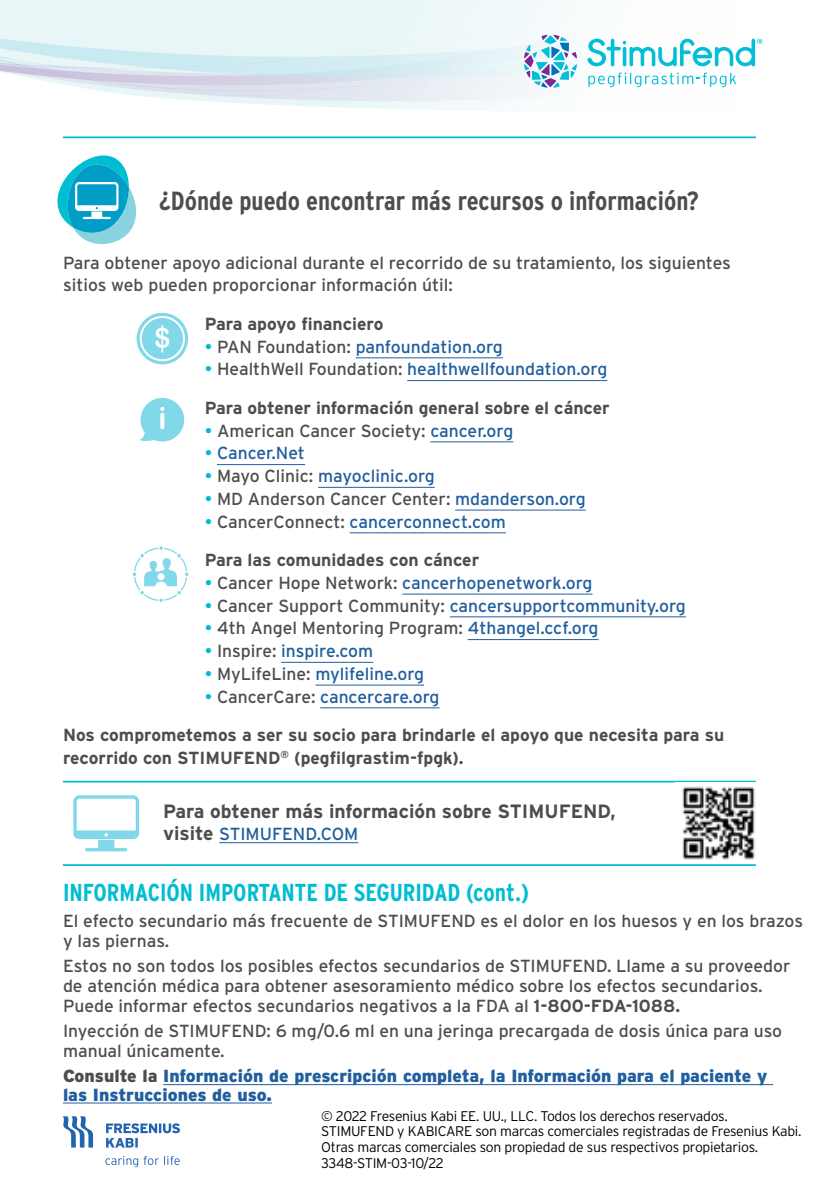
<style>
.page{position:relative;width:819px;height:1197px;background:#fff}
.page>*{position:absolute;margin:0;border:0;box-sizing:border-box;transform-origin:0 0}
.t1{font:700 26.25px "Interstate Condensed";color:#4c4d4d}
.t2{font:700 24.5px "Interstate Condensed";color:#00bdd2}
.t3{font:700 19.25px "Interstate";color:#4c4d4d}
.t4{font:17.5px/20.1px "Interstate";color:#4c4d4d}
.t5{font:17.5px "Interstate";color:#215e9e}
.t6{font:700 17.5px/22.8px "Interstate";color:#4c4d4d}
.t7{font:900 17.5px/18.4px "Interstate";color:#215e9e}
.t8{font:300 14px/15.8px "Interstate";letter-spacing:-.02em;color:#000}
.s1{color:#00bdd2}
.s2{color:#4c4d4d}
.s3{color:#215e9e}
.s4{font-weight:700;font-size:19.25px;color:#4c4d4d}
.s5{font-weight:700}
</style>
<div class="page">
<hr style="left:163px;top:1084px;width:610px;height:1px;background:#215e9e">
<hr style="left:63px;top:1103px;width:209px;height:1px;background:#215e9e">
<svg style="left:57px;top:155px;width:80px;height:89px"></svg>
<hr style="left:356px;top:357px;width:147px;height:1px;background:#215e9e">
<hr style="left:407px;top:380px;width:200px;height:1px;background:#215e9e">
<hr style="left:430px;top:441px;width:83px;height:1px;background:#215e9e">
<hr style="left:217px;top:464px;width:88px;height:1px;background:#215e9e">
<hr style="left:318px;top:487px;width:117px;height:1px;background:#215e9e">
<hr style="left:455px;top:510px;width:131px;height:1px;background:#215e9e">
<hr style="left:350px;top:532px;width:156px;height:1px;background:#215e9e">
<hr style="left:402px;top:594px;width:191px;height:1px;background:#215e9e">
<hr style="left:450px;top:616px;width:236px;height:1px;background:#215e9e">
<hr style="left:468px;top:639px;width:131px;height:1px;background:#215e9e">
<hr style="left:281px;top:662px;width:92px;height:1px;background:#215e9e">
<hr style="left:315px;top:685px;width:109px;height:1px;background:#215e9e">
<hr style="left:320px;top:707px;width:119px;height:1px;background:#215e9e">
<svg style="left:137px;top:313px;width:51px;height:51px"></svg>
<div style="left:140px;top:398px;width:44px;height:44px;background:#80d8e8;border-radius:50%"></div>
<svg style="left:140px;top:407px;width:24px;height:35px"></svg>
<div style="left:131px;top:571px;width:7px;height:6px;border:1px solid #fff;border-radius:50%"></div>
<svg style="left:132px;top:546px;width:57px;height:56px"></svg>
<svg style="left:209px;top:88px;width:318px;height:23px;fill:#f1f8f9"></svg>
<svg style="left:415px;top:0;width:292px;height:86px;fill:#f3fafb"></svg>
<svg style="left:0;top:0;width:415px;height:101px;background:#e2eff4"></svg>
<svg style="left:524px;top:35px;width:53px;height:53px"></svg>
<svg style="left:587px;top:39px;width:175px;height:28px"></svg>
<svg style="left:588px;top:73px;width:148px;height:14px"></svg>
<hr style="left:63px;top:136px;width:693px;height:2px;background:#00bdd2">
<svg style="left:63px;top:1116px;width:30px;height:32px"></svg>
<svg style="left:106px;top:1123px;width:74px;height:25px"></svg>
<svg style="left:105px;top:1156px;width:75px;height:11px"></svg>
<hr style="left:219px;top:842px;width:139px;height:1px;background:#215e9e">
<svg style="left:73px;top:795px;width:66px;height:56px"></svg>
<hr style="left:63px;top:781px;width:693px;height:2px;background:#00bdd2">
<hr style="left:63px;top:864px;width:693px;height:2px;background:#00bdd2">
<img style="left:682px;top:786px;width:73px;height:74px">
<h1 class="t1" style="left:159px;top:186px;width:541px">¿Dónde puedo encontrar más recursos o información?</h1>
<p class="t4" style="left:63px;top:251px;width:669px;line-height:22.8px">Para obtener apoyo adicional durante el recorrido de su tratamiento, los siguientes sitios web pueden proporcionar información útil:</p>
<p class="t6" style="left:205px;top:312px;width:180px">Para apoyo financiero</p>
<p class="t5" style="left:205px;top:336px;width:300px"><span class="s1">•</span> <span class="s2">PAN Foundation:</span> panfoundation.org</p>
<p class="t5" style="left:205px;top:359px;width:404px"><span class="s1">•</span> <span class="s2">HealthWell Foundation:</span> healthwellfoundation.org</p>
<p class="t6" style="left:205px;top:396px;width:406px">Para obtener información general sobre el cáncer</p>
<p class="t4" style="left:205px;top:420px;width:310px"><span class="s1">•</span> American Cancer Society: <span class="s3">cancer.org</span></p>
<p class="t5" style="left:205px;top:443px;width:102px"><span class="s1">•</span> Cancer.Net</p>
<p class="t5" style="left:205px;top:465px;width:232px"><span class="s1">•</span> <span class="s2">Mayo Clinic:</span> mayoclinic.org</p>
<p class="t4" style="left:205px;top:488px;width:383px"><span class="s1">•</span> MD Anderson Cancer Center: <span class="s3">mdanderson.org</span></p>
<p class="t5" style="left:205px;top:511px;width:303px"><span class="s1">•</span> <span class="s2">CancerConnect:</span> cancerconnect.com</p>
<p class="t6" style="left:205px;top:548px;width:276px">Para las comunidades con cáncer</p>
<p class="t5" style="left:205px;top:572px;width:389px"><span class="s1">•</span> <span class="s2">Cancer Hope Network:</span> cancerhopenetwork.org</p>
<p class="t5" style="left:205px;top:595px;width:483px"><span class="s1">•</span> <span class="s2">Cancer Support Community:</span> cancersupportcommunity.org</p>
<p class="t4" style="left:205px;top:618px;width:395px"><span class="s1">•</span> 4th Angel Mentoring Program: <span class="s3">4thangel.ccf.org</span></p>
<p class="t5" style="left:205px;top:640px;width:170px"><span class="s1">•</span> <span class="s2">Inspire:</span> inspire.com</p>
<p class="t5" style="left:205px;top:663px;width:221px"><span class="s1">•</span> <span class="s2">MyLifeLine:</span> mylifeline.org</p>
<p class="t5" style="left:205px;top:686px;width:236px"><span class="s1">•</span> <span class="s2">CancerCare:</span> cancercare.org</p>
<p class="t6" style="left:63px;top:723px;width:663px">Nos comprometemos a ser su socio para brindarle el apoyo que necesita para su recorrido con STIMUFEND<sup>®</sup> (pegfilgrastim-fpgk).</p>
<p class="t3" style="left:163px;top:800px;width:454px">Para obtener más información sobre STIMUFEND,</p>
<p class="t5" style="left:163px;top:824px;width:197px"><span class="s4">visite</span> STIMUFEND.COM</p>
<h2 class="t2" style="left:63px;top:879px;width:468px">INFORMACIÓN IMPORTANTE DE SEGURIDAD (cont.)</h2>
<p class="t4" style="left:63px;top:910px;width:742px">El efecto secundario más frecuente de STIMUFEND es el dolor en los huesos y en los brazos y las piernas.</p>
<p class="t4" style="left:63px;top:955px;width:729px">Estos no son todos los posibles efectos secundarios de STIMUFEND. Llame a su proveedor de atención médica para obtener asesoramiento médico sobre los efectos secundarios.<br>Puede informar efectos secundarios negativos a la FDA al <span class="s5">1-800-FDA-1088.</span></p>
<p class="t4" style="left:63px;top:1021px;width:721px">Inyección de STIMUFEND: 6 mg/0.6 ml en una jeringa precargada de dosis única para uso manual únicamente.</p>
<p class="t7" style="left:63px;top:1067px;width:706px"><span class="s2">Consulte la</span> Información de prescripción completa, la Información para el paciente y las Instrucciones de uso.</p>
<p class="t8" style="left:321px;top:1108px;width:482px">© 2022 Fresenius Kabi EE. UU., LLC. Todos los derechos reservados.<br>STIMUFEND y KABICARE son marcas comerciales registradas de Fresenius Kabi.<br>Otras marcas comerciales son propiedad de sus respectivos propietarios.<br>3348-STIM-03-10/22</p>
</div>
